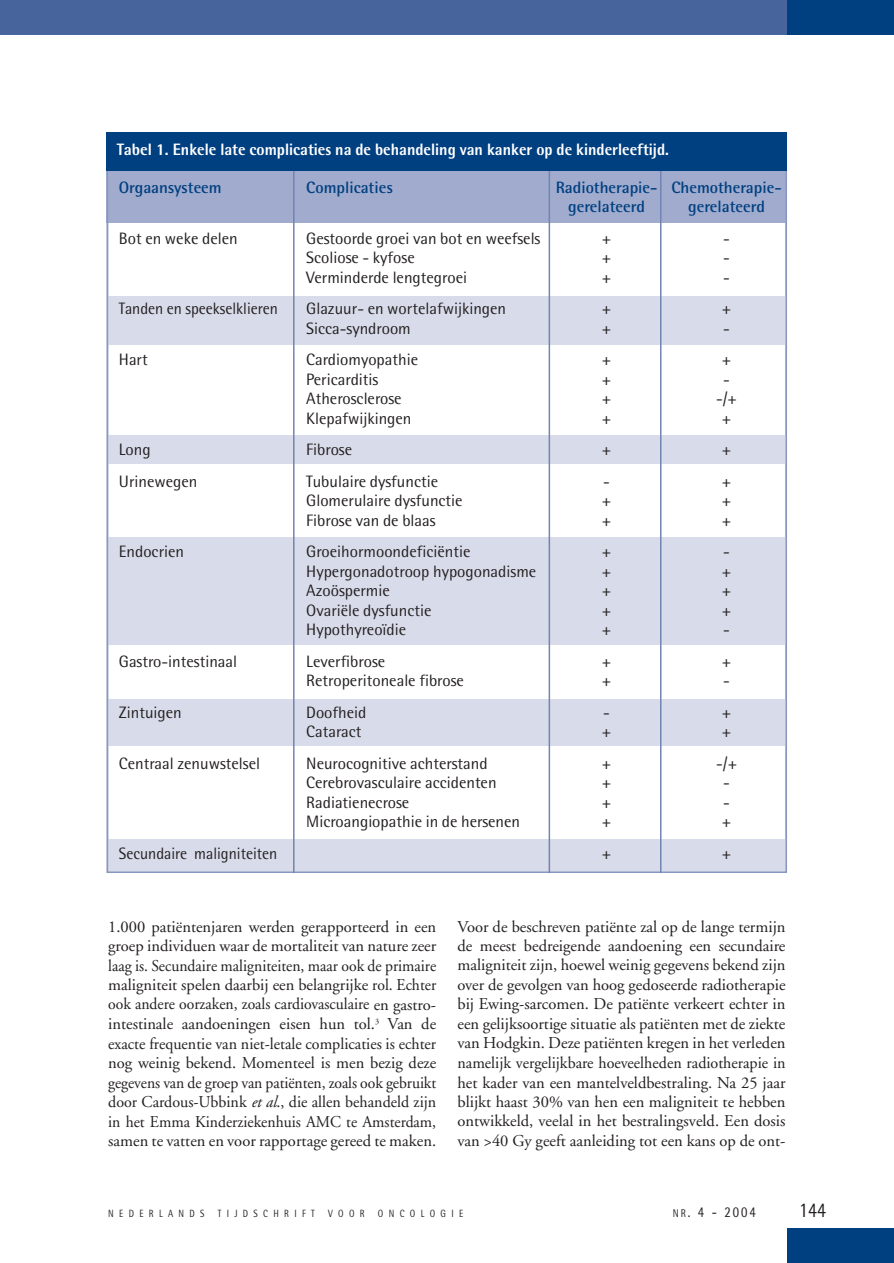
<style>
.page{position:relative;width:894px;height:1263px;background:#fff}
.page>*{position:absolute;margin:0;border:0;box-sizing:border-box;transform-origin:0 0}
.t1{font:21px "Rotis Semi Sans";color:#231f20;scale:.85 1}
.t2{font:16.5px/19.5px "Adobe Garamond";color:#231f20;text-align:justify}
.t3{font:16.5px "Rotis Semi Sans";color:#231f20}
.t4{font:700 16.5px/19.5px "Rotis Semi Sans";color:#003f80}
.t5{font:800 16.5px "Rotis Semi Sans";color:#fff}
.t6{font:16.5px "Rotis Semi Sans";color:#231f20;scale:.95 1}
.t7{font:15px "Rotis Semi Sans";color:#231f20;scale:.85 1}
.t8{font:10.5px "Rotis Semi Sans";letter-spacing:.6em;color:#231f20;scale:.85 1}
.s1{font-style:italic}
.s2{font-size:11.25px}
</style>
<div class="page">
<div style="left:787px;top:1229px;width:107px;height:34px;background:#003f80"></div>
<div style="left:0;top:0;width:893px;height:34px;background:#48649c"></div>
<div style="left:787px;top:0;width:107px;height:34px;background:#003f80"></div>
<div style="left:107px;top:171px;width:680px;height:52px;background:#a0abcd"></div>
<div style="left:107px;top:296px;width:680px;height:48px;background:#d8dcea"></div>
<div style="left:107px;top:435px;width:680px;height:29px;background:#d8dcea"></div>
<div style="left:107px;top:538px;width:680px;height:107px;background:#d8dcea"></div>
<div style="left:107px;top:699px;width:680px;height:47px;background:#d8dcea"></div>
<div style="left:107px;top:839px;width:680px;height:34px;background:#d8dcea"></div>
<div style="left:107px;top:132px;width:680px;height:39px;background:#003f80"></div>
<hr style="left:549px;top:171px;width:1px;height:702px;background:#7284b3">
<hr style="left:293px;top:171px;width:2px;height:702px;background:#7284b3">
<hr style="left:660px;top:171px;width:2px;height:702px;background:#7284b3">
<p class="t5" style="left:117px;top:144px;width:554px">Tabel 1. Enkele late complicaties na de behandeling van kanker op de kinderleeftijd.</p>
<p class="t4" style="left:119px;top:179px;width:104px">Orgaansysteem</p>
<p class="t4" style="left:306px;top:179px;width:88px">Complicaties</p>
<p class="t4" style="left:568px;top:179px;width:215px;text-indent:-13px">Radiotherapie- Chemotherapie&shy;gerelateerd</p>
<p class="t4" style="left:688px;top:199px;width:78px">gerelateerd</p>
<p class="t3" style="left:119px;top:233px;width:120px">Bot en weke delen</p>
<p class="t3" style="left:306px;top:233px;width:236px">Gestoorde groei van bot en weefsels</p>
<p class="t3" style="left:602px;top:233px;width:11px">+</p>
<p class="t3" style="left:723px;top:233px;width:8px">-</p>
<p class="t3" style="left:306px;top:252px;width:110px">Scoliose - kyfose</p>
<p class="t3" style="left:602px;top:252px;width:11px">+</p>
<p class="t3" style="left:723px;top:252px;width:8px">-</p>
<p class="t3" style="left:306px;top:272px;width:162px">Verminderde lengtegroei</p>
<p class="t3" style="left:602px;top:272px;width:11px">+</p>
<p class="t3" style="left:723px;top:272px;width:8px">-</p>
<p class="t6" style="left:119px;top:303px;width:169px">Tanden en speekselklieren</p>
<p class="t3" style="left:306px;top:303px;width:201px">Glazuur- en wortelafwijkingen</p>
<p class="t3" style="left:602px;top:303px;width:11px">+</p>
<p class="t3" style="left:722px;top:303px;width:11px">+</p>
<p class="t3" style="left:306px;top:323px;width:106px">Sicca-syndroom</p>
<p class="t3" style="left:602px;top:323px;width:11px">+</p>
<p class="t3" style="left:723px;top:323px;width:8px">-</p>
<p class="t3" style="left:119px;top:354px;width:30px">Hart</p>
<p class="t3" style="left:306px;top:354px;width:113px">Cardiomyopathie</p>
<p class="t3" style="left:602px;top:354px;width:11px">+</p>
<p class="t3" style="left:722px;top:354px;width:11px">+</p>
<p class="t3" style="left:306px;top:374px;width:74px">Pericarditis</p>
<p class="t3" style="left:602px;top:374px;width:11px">+</p>
<p class="t3" style="left:723px;top:374px;width:8px">-</p>
<p class="t3" style="left:306px;top:393px;width:97px">Atherosclerose</p>
<p class="t3" style="left:602px;top:393px;width:11px">+</p>
<p class="t3" style="left:716px;top:393px;width:23px">-/+</p>
<p class="t3" style="left:306px;top:413px;width:107px">Klepafwijkingen</p>
<p class="t3" style="left:602px;top:413px;width:11px">+</p>
<p class="t3" style="left:722px;top:413px;width:11px">+</p>
<p class="t3" style="left:119px;top:444px;width:33px">Long</p>
<p class="t3" style="left:306px;top:444px;width:47px">Fibrose</p>
<p class="t3" style="left:602px;top:444px;width:11px">+</p>
<p class="t3" style="left:722px;top:444px;width:11px">+</p>
<p class="t3" style="left:119px;top:476px;width:80px">Urinewegen</p>
<p class="t3" style="left:306px;top:476px;width:133px">Tubulaire dysfunctie</p>
<p class="t3" style="left:603px;top:476px;width:8px">-</p>
<p class="t3" style="left:722px;top:476px;width:11px">+</p>
<p class="t3" style="left:306px;top:495px;width:158px">Glomerulaire dysfunctie</p>
<p class="t3" style="left:602px;top:495px;width:11px">+</p>
<p class="t3" style="left:722px;top:495px;width:11px">+</p>
<p class="t3" style="left:306px;top:515px;width:131px">Fibrose van de blaas</p>
<p class="t3" style="left:602px;top:515px;width:11px">+</p>
<p class="t3" style="left:722px;top:515px;width:11px">+</p>
<p class="t3" style="left:119px;top:546px;width:67px">Endocrien</p>
<p class="t3" style="left:306px;top:546px;width:166px">Groeihormoondeficiëntie</p>
<p class="t3" style="left:602px;top:546px;width:11px">+</p>
<p class="t3" style="left:723px;top:546px;width:8px">-</p>
<p class="t3" style="left:306px;top:566px;width:232px">Hypergonadotroop hypogonadisme</p>
<p class="t3" style="left:602px;top:566px;width:11px">+</p>
<p class="t3" style="left:722px;top:566px;width:11px">+</p>
<p class="t3" style="left:306px;top:585px;width:85px">Azoöspermie</p>
<p class="t3" style="left:602px;top:585px;width:11px">+</p>
<p class="t3" style="left:722px;top:585px;width:11px">+</p>
<p class="t3" style="left:306px;top:605px;width:127px">Ovariële dysfunctie</p>
<p class="t3" style="left:602px;top:605px;width:11px">+</p>
<p class="t3" style="left:722px;top:605px;width:11px">+</p>
<p class="t3" style="left:306px;top:624px;width:102px">Hypothyreoïdie</p>
<p class="t3" style="left:602px;top:624px;width:11px">+</p>
<p class="t3" style="left:723px;top:624px;width:8px">-</p>
<p class="t3" style="left:119px;top:656px;width:120px">Gastro-intestinaal</p>
<p class="t3" style="left:306px;top:656px;width:80px">Leverfibrose</p>
<p class="t3" style="left:602px;top:656px;width:11px">+</p>
<p class="t3" style="left:722px;top:656px;width:11px">+</p>
<p class="t3" style="left:306px;top:675px;width:159px">Retroperitoneale fibrose</p>
<p class="t3" style="left:602px;top:675px;width:11px">+</p>
<p class="t3" style="left:723px;top:675px;width:8px">-</p>
<p class="t3" style="left:119px;top:707px;width:64px">Zintuigen</p>
<p class="t3" style="left:306px;top:707px;width:62px">Doofheid</p>
<p class="t3" style="left:603px;top:707px;width:8px">-</p>
<p class="t3" style="left:722px;top:707px;width:11px">+</p>
<p class="t3" style="left:306px;top:726px;width:57px">Cataract</p>
<p class="t3" style="left:602px;top:726px;width:11px">+</p>
<p class="t3" style="left:722px;top:726px;width:11px">+</p>
<p class="t3" style="left:119px;top:758px;width:143px">Centraal zenuwstelsel</p>
<p class="t3" style="left:306px;top:758px;width:183px">Neurocognitive achterstand</p>
<p class="t3" style="left:602px;top:758px;width:11px">+</p>
<p class="t3" style="left:716px;top:758px;width:23px">-/+</p>
<p class="t3" style="left:306px;top:777px;width:192px">Cerebrovasculaire accidenten</p>
<p class="t3" style="left:602px;top:777px;width:11px">+</p>
<p class="t3" style="left:723px;top:777px;width:8px">-</p>
<p class="t3" style="left:306px;top:797px;width:105px">Radiatienecrose</p>
<p class="t3" style="left:602px;top:797px;width:11px">+</p>
<p class="t3" style="left:723px;top:797px;width:8px">-</p>
<p class="t3" style="left:306px;top:816px;width:215px">Microangiopathie in de hersenen</p>
<p class="t3" style="left:602px;top:816px;width:11px">+</p>
<p class="t3" style="left:722px;top:816px;width:11px">+</p>
<p class="t6" style="left:119px;top:848px;width:168px">Secundaire maligniteiten</p>
<p class="t3" style="left:602px;top:848px;width:11px">+</p>
<p class="t3" style="left:722px;top:848px;width:11px">+</p>
<p class="t2" style="left:108px;top:918px;width:330px">1.000 patiëntenjaren werden gerapporteerd in een groep individuen waar de mortaliteit van nature zeer laag is. Secundaire maligniteiten, maar ook de primaire maligniteit spelen daarbij een belangrijke rol. Echter ook andere oorzaken, zoals cardiovasculaire en gastro&shy;intestinale aandoeningen eisen hun tol.<sup>3</sup> Van de exacte frequentie van niet-letale complicaties is echter nog weinig bekend. Momenteel is men bezig deze gegevens van de groep van patiënten, zoals ook gebruikt door Cardous-Ubbink <span class="s1">et al</span>., die allen behandeld zijn in het Emma Kinderziekenhuis AMC te Amsterdam, samen te vatten en voor rapportage gereed te maken.</p>
<p class="t2" style="left:457px;top:918px;width:330px">Voor de beschreven patiënte zal op de lange termijn de meest bedreigende aandoening een secundaire maligniteit zijn, hoewel weinig gegevens bekend zijn over de gevolgen van hoog gedoseerde radiotherapie bij Ewing-sarcomen. De patiënte verkeert echter in een gelijksoortige situatie als patiënten met de ziekte van Hodgkin. Deze patiënten kregen in het verleden namelijk vergelijkbare hoeveelheden radiotherapie in het kader van een mantelveldbestraling. Na 25 jaar blijkt haast 30% van hen een maligniteit te hebben ontwikkeld, veelal in het bestralingsveld. Een dosis van &gt;40 Gy geeft aanleiding tot een kans op de ont-</p>
<p class="t8" style="left:108px;top:1210px;width:115px">NEDERLANDS</p>
<p class="t8" style="left:218px;top:1210px;width:116px">TIJDSCHRIFT</p>
<p class="t8" style="left:328px;top:1210px;width:44px">VOOR</p>
<p class="t8" style="left:378px;top:1210px;width:102px">ONCOLOGIE</p>
<p class="t7" style="left:673px;top:1207px;width:99px"><span class="s2">NR</span>. 4 - 2004</p>
<p class="t1" style="left:799px;top:1202px;width:33px">144</p>
</div>
